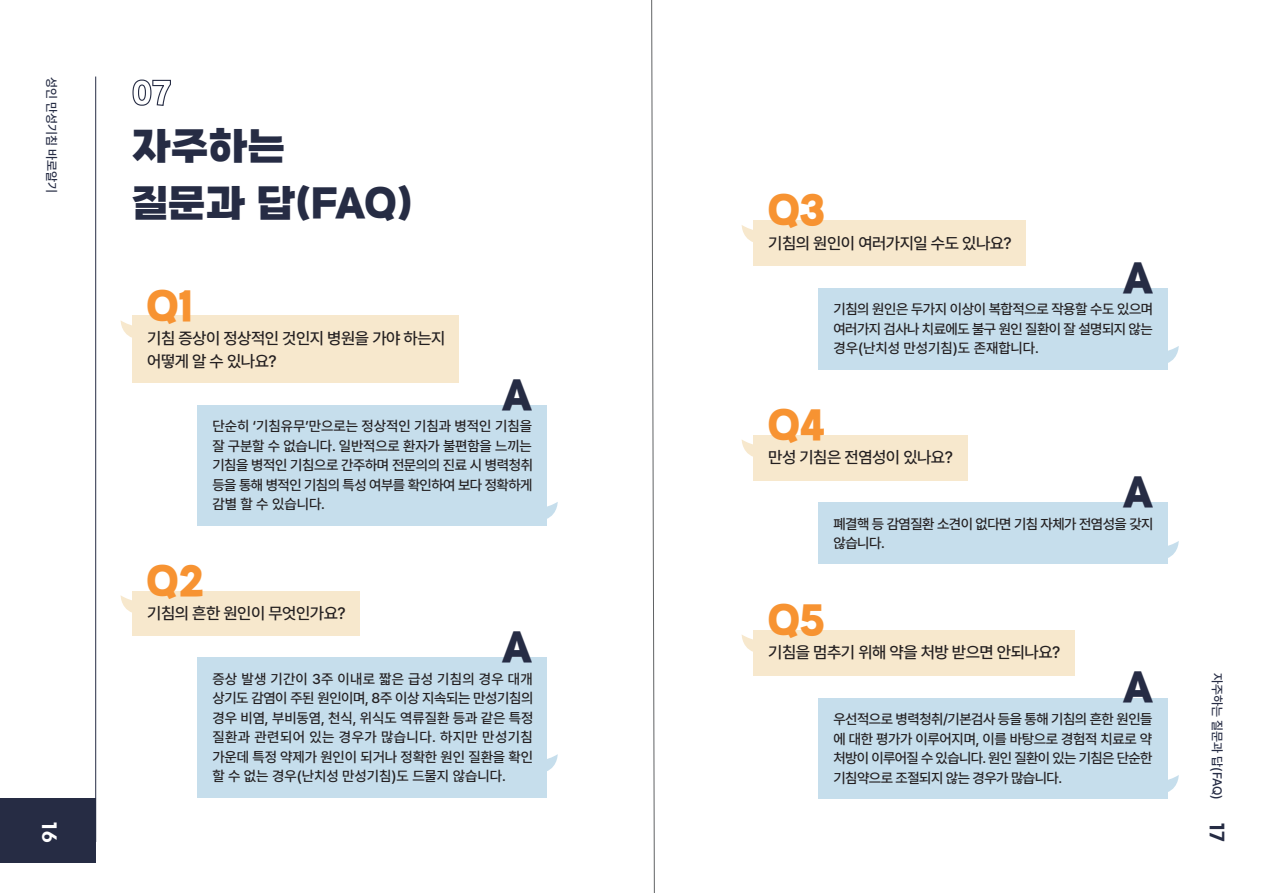
<style>
.page{position:relative;width:1263px;height:893px;background:#fff}
.page>*{position:absolute;margin:0;border:0;box-sizing:border-box;transform-origin:0 0}
.t1{font:800 42px/57px "Gangwon Edu Power";color:#262c44}
.t2{font:800 42px "Gangwon Edu Power";color:#f79332}
.t3{font:18px "Gmarket Sans TTF Bold";color:#fff;scale:.95 1}
.t4{font:18px "Gmarket Sans TTF Bold";color:#262c44;scale:.95 1}
.t5{font:500 16.5px/22.5px "Pretendard";letter-spacing:-.025em;color:#231f20}
.t6{font:500 14.25px/19.5px "Pretendard";letter-spacing:-.03em;color:#231f20;text-align:justify}
.t7{font:500 12.75px "Pretendard";color:#262c44}
</style>
<div class="page">
<div style="left:0;top:799px;width:96px;height:64px;background:#262c44"></div>
<svg style="left:132px;top:79px;width:39px;height:27px"></svg>
<hr style="left:95px;top:77px;width:1px;height:765px;background:#262c44">
<div style="left:132px;top:316px;width:327px;height:67px;background:#f7e8cd"></div>
<div style="left:197px;top:405px;width:350px;height:120px;background:#c6deec"></div>
<svg style="left:121px;top:321px;width:11px;height:17px"></svg>
<svg style="left:547px;top:502px;width:11px;height:17px"></svg>
<div style="left:132px;top:591px;width:228px;height:45px;background:#f7e8cd"></div>
<div style="left:197px;top:657px;width:350px;height:141px;background:#c6deec"></div>
<svg style="left:121px;top:596px;width:11px;height:17px"></svg>
<svg style="left:547px;top:754px;width:11px;height:17px"></svg>
<div style="left:753px;top:220px;width:273px;height:46px;background:#f7e8cd"></div>
<div style="left:818px;top:288px;width:350px;height:81px;background:#c6deec"></div>
<svg style="left:742px;top:225px;width:11px;height:17px"></svg>
<svg style="left:1168px;top:346px;width:11px;height:17px"></svg>
<div style="left:753px;top:435px;width:215px;height:45px;background:#f7e8cd"></div>
<div style="left:818px;top:503px;width:350px;height:61px;background:#c6deec"></div>
<svg style="left:742px;top:440px;width:11px;height:17px"></svg>
<svg style="left:1168px;top:541px;width:11px;height:17px"></svg>
<div style="left:753px;top:630px;width:322px;height:45px;background:#f7e8cd"></div>
<div style="left:818px;top:698px;width:350px;height:100px;background:#c6deec"></div>
<svg style="left:742px;top:635px;width:11px;height:17px"></svg>
<svg style="left:1168px;top:775px;width:11px;height:17px"></svg>
<svg style="left:651px;top:0;width:4px;height:893px"></svg>
<p class="t7" style="left:61px;top:77px;width:118px;rotate:90deg">성인 만성기침 바로알기</p>
<p class="t3" style="left:59px;top:822px;width:22px;rotate:90deg">16</p>
<h1 class="t1" style="left:132px;top:119px;width:282px">자주하는<br>질문과 답(FAQ)</h1>
<h1 class="t2" style="left:147px;top:285px;width:47px">Q1</h1>
<p class="t5" style="left:147px;top:327px;width:300px">기침 증상이 정상적인 것인지 병원을 가야 하는지 어떻게 알 수 있나요?</p>
<h1 class="t1" style="left:502px;top:368px;width:32px">A</h1>
<p class="t6" style="left:212px;top:416px;width:322px">단순히 ‘기침유무’만으로는 정상적인 기침과 병적인 기침을 잘 구분할 수 없습니다. 일반적으로 환자가 불편함을 느끼는 기침을 병적인 기침으로 간주하며 전문의의 진료 시 병력청취 등을 통해 병적인 기침의 특성 여부를 확인하여 보다 정확하게 감별 할 수 있습니다.</p>
<h1 class="t2" style="left:147px;top:560px;width:58px">Q2</h1>
<p class="t5" style="left:147px;top:602px;width:200px">기침의 흔한 원인이 무엇인가요?</p>
<h1 class="t1" style="left:502px;top:620px;width:32px">A</h1>
<p class="t6" style="left:212px;top:668px;width:323px">증상 발생 기간이 3주 이내로 짧은 급성 기침의 경우 대개 상기도 감염이 주된 원인이며, 8주 이상 지속되는 만성기침의 경우 비염, 부비동염, 천식, 위식도 역류질환 등과 같은 특정 질환과 관련되어 있는 경우가 많습니다. 하지만 만성기침 가운데 특정 약제가 원인이 되거나 정확한 원인 질환을 확인 할 수 없는 경우(난치성 만성기침)도 드물지 않습니다.</p>
<h1 class="t2" style="left:768px;top:190px;width:58px">Q3</h1>
<p class="t5" style="left:768px;top:231px;width:245px">기침의 원인이 여러가지일 수도 있나요?</p>
<h1 class="t1" style="left:1123px;top:251px;width:32px">A</h1>
<p class="t6" style="left:833px;top:299px;width:321px">기침의 원인은 두가지 이상이 복합적으로 작용할 수도 있으며 여러가지 검사나 치료에도 불구 원인 질환이 잘 설명되지 않는 경우(난치성 만성기침)도 존재합니다.</p>
<h1 class="t2" style="left:768px;top:404px;width:58px">Q4</h1>
<p class="t5" style="left:768px;top:446px;width:186px">만성 기침은 전염성이 있나요?</p>
<h1 class="t1" style="left:1123px;top:465px;width:32px">A</h1>
<p class="t6" style="left:833px;top:514px;width:322px">폐결핵 등 감염질환 소견이 없다면 기침 자체가 전염성을 갖지 않습니다.</p>
<h1 class="t2" style="left:768px;top:599px;width:58px">Q5</h1>
<p class="t5" style="left:768px;top:641px;width:294px">기침을 멈추기 위해 약을 처방 받으면 안되나요?</p>
<h1 class="t1" style="left:1123px;top:661px;width:32px">A</h1>
<p class="t6" style="left:833px;top:709px;width:321px">우선적으로 병력청취/기본검사 등을 통해 기침의 흔한 원인들 에 대한 평가가 이루어지며, 이를 바탕으로 경험적 치료로 약 처방이 이루어질 수 있습니다. 원인 질환이 있는 기침은 단순한 기침약으로 조절되지 않는 경우가 많습니다.</p>
<p class="t7" style="left:1226px;top:673px;width:128px;rotate:90deg">자주하는 질문과 답(FAQ)</p>
<p class="t4" style="left:1227px;top:823px;width:21px;rotate:90deg">17</p>
</div>
